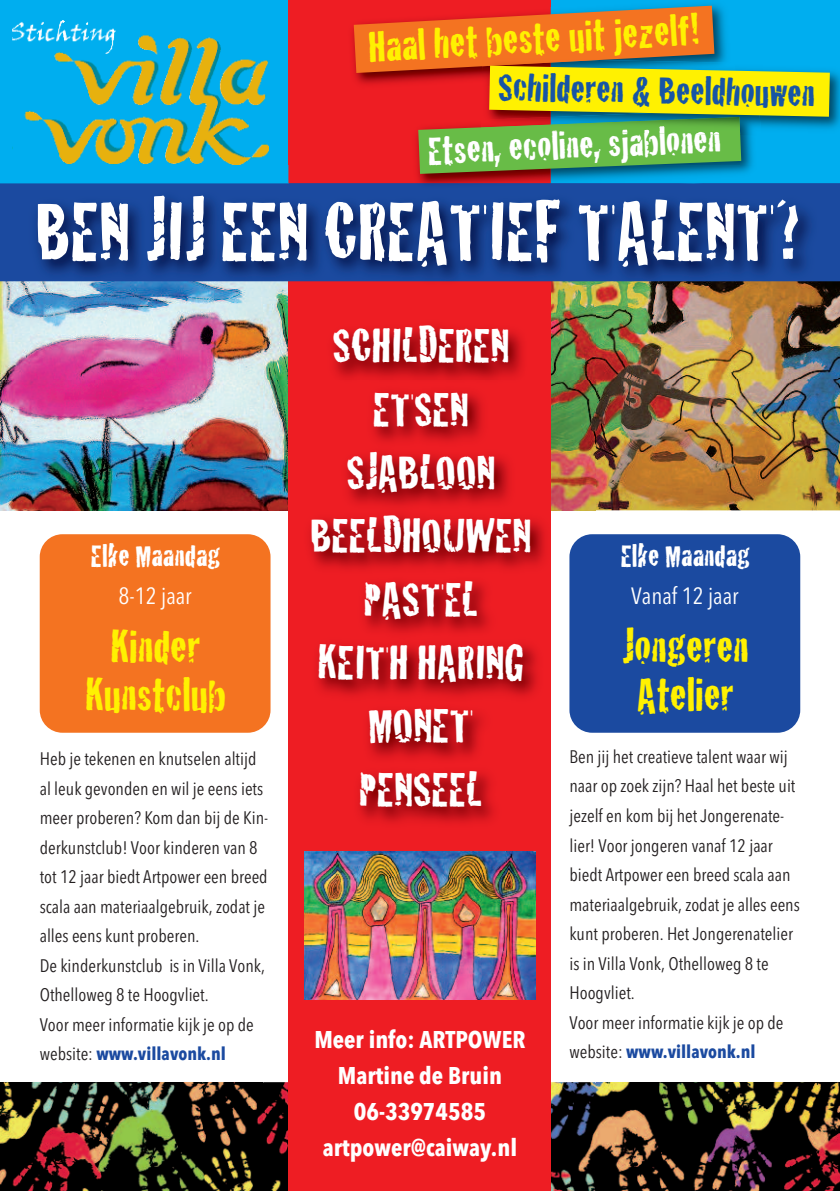
<style>
.page{position:relative;width:840px;height:1191px;background:#fff}
.page>*{position:absolute;margin:0;border:0;box-sizing:border-box;transform-origin:0 0}
.t1{font:86.8px "Cracked";color:#fff;scale:.94 1}
.t2{font:50px/63.2px "Cracked";color:#fff;text-align:center}
.t3{font:48px/48px "Cracked";color:#fff101;text-align:center}
.t4{font:44.6px "Cracked";color:#fff101}
.t5{font:40.8px "Cracked";color:#fff}
.t6{font:40.8px "Cracked";color:#1755a5}
.t7{font:32px "Cracked";color:#fff}
.t8{font:700 24px/36px "Avenir Next Condensed";color:#fff;text-align:center}
.t9{font:23.4px "Avenir Next Condensed";color:#fff}
.t10{font:18px/29.6px "Avenir Next Condensed";color:#231f20}
.s1{font-weight:700;color:#1b4aa0}
</style>
<div class="page">
<div style="left:0;top:0;width:839px;height:260px;background:#00aeef"></div>
<img style="left:0;top:1082px;width:839px;height:109px">
<img style="left:0;top:379px;width:263px;height:131px">
<img style="left:595px;top:379px;width:244px;height:131px">
<div style="left:288px;top:0;width:262px;height:1191px;background:#ee1d23"></div>
<img style="left:13px;top:21px;width:256px;height:143px">
<img style="left:288px;top:165px;width:434px;height:18px">
<img style="left:0;top:281px;width:550px;height:23px">
<img style="left:0;top:304px;width:263px;height:75px">
<img style="left:550px;top:281px;width:289px;height:98px">
<img style="left:0;top:183px;width:839px;height:98px">
<img style="left:550px;top:304px;width:45px;height:778px">
<img style="left:263px;top:304px;width:25px;height:423px">
<img style="left:263px;top:1082px;width:332px;height:109px">
<img style="left:288px;top:326px;width:262px;height:865px">
<img style="left:411px;top:183px;width:282px;height:12px">
<img style="left:550px;top:0;width:168px;height:6px">
<img style="left:829px;top:71px;width:10px;height:58px">
<svg style="left:353px;top:6px;width:476px;height:168px"></svg>
<div style="left:40px;top:534px;width:230px;height:198px;background:#f47321;border-radius:23px"></div>
<div style="left:569px;top:534px;width:230px;height:198px;background:#1b4aa0;border-radius:23px"></div>
<img style="left:304px;top:851px;width:231px;height:148px">
<h3 class="t4" style="left:366px;top:12px;width:332px;rotate:-3deg">Haal het beste uit jezelf!</h3>
<h3 class="t6" style="left:498px;top:55px;width:318px;rotate:1deg">Schilderen &amp; Beeldhouwen</h3>
<h3 class="t5" style="left:426px;top:118px;width:294px;rotate:-2deg">Etsen, ecoline, sjablonen</h3>
<h1 class="t1" style="left:36px;top:162px;width:814px">BEN JIJ EEN CREATIEF TALENT?</h1>
<h3 class="t7" style="left:91px;top:530px;width:131px">Elke Maandag</h3>
<p class="t9" style="left:118px;top:581px;width:75px">8-12 jaar</p>
<h3 class="t3" style="left:85px;top:620px;width:142px">Kinder<br>Kunstclub</h3>
<p class="t10" style="left:40px;top:744px;width:230px">Heb je tekenen en knutselen altijd al leuk gevonden en wil je eens iets meer proberen? Kom dan bij de Kin&shy;derkunstclub! Voor kinderen van 8 tot 12 jaar biedt Artpower een breed scala aan materiaalgebruik, zodat je alles eens kunt proberen.<br>De kinderkunstclub is in Villa Vonk,<br>Othelloweg 8 te Hoogvliet.<br>Voor meer informatie kijk je op de website: <span class="s1">www.villavonk.nl</span></p>
<h2 class="t2" style="left:310px;top:311px;width:222px">SCHILDEREN<br>ETSEN<br>SJABLOON<br>BEELDHOUWEN<br>PASTEL<br>KEITH HARING<br>MONET<br>PENSEEL</h2>
<h3 class="t8" style="left:314px;top:1021px;width:213px">Meer info: ARTPOWER<br>Martine de Bruin<br>06-33974585 artpower@caiway.nl</h3>
<h3 class="t7" style="left:620px;top:530px;width:131px">Elke Maandag</h3>
<p class="t9" style="left:631px;top:581px;width:109px">Vanaf 12 jaar</p>
<h3 class="t3" style="left:621px;top:620px;width:128px">Jongeren<br>Atelier</h3>
<p class="t10" style="left:569px;top:742px;width:232px">Ben jij het creatieve talent waar wij naar op zoek zijn? Haal het beste uit jezelf en kom bij het Jongerenate&shy;lier! Voor jongeren vanaf 12 jaar biedt Artpower een breed scala aan materiaalgebruik, zodat je alles eens kunt proberen. Het Jongerenatelier is in Villa Vonk, Othelloweg 8 te<br>Hoogvliet.<br>Voor meer informatie kijk je op de website: <span class="s1">www.villavonk.nl</span></p>
</div>
